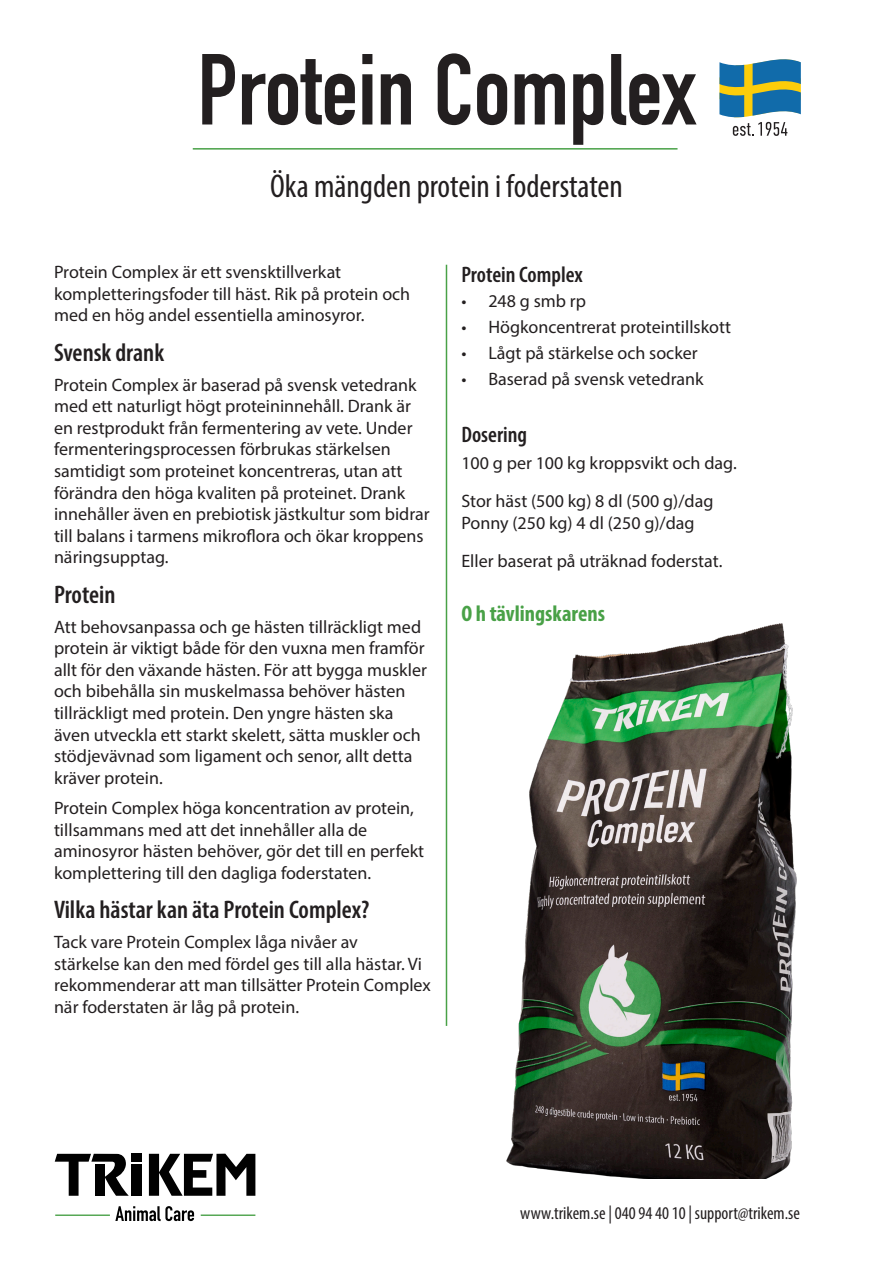
<style>
.page{position:relative;width:893px;height:1263px;background:#fff}
.page>*{position:absolute;margin:0;border:0;box-sizing:border-box;transform-origin:0 0}
.t1{font:99px "DIN Engschrift LT Pro";color:#231f20}
.t2{font:condensed 33px "Myriad Pro";color:#231f20}
.t3{font:600 condensed 25.5px "Myriad Pro";color:#231f20}
.t4{font:600 condensed 22.5px "Myriad Pro";color:#231f20}
.t5{font:700 condensed 22.5px "Myriad Pro";color:#49a147}
.t6{font:18px/21.6px "Myriad Pro";color:#231f20}
.t7{font:condensed 18px "Myriad Pro";color:#231f20}
</style>
<div class="page">
<svg style="left:719px;top:59px;width:82px;height:77px"></svg>
<hr style="left:193px;top:148px;width:484px;height:2px;background:#49a147">
<div style="left:131px;top:1153px;width:11px;height:9px;background:#010101"></div>
<div style="left:132px;top:1164px;width:10px;height:32px;background:#010101"></div>
<svg style="left:149px;top:1154px;width:106px;height:42px"></svg>
<svg style="left:55px;top:1154px;width:74px;height:42px"></svg>
<svg style="left:115px;top:1206px;width:79px;height:15px"></svg>
<hr style="left:201px;top:1214px;width:54px;height:2px;background:#49a147">
<hr style="left:55px;top:1214px;width:55px;height:2px;background:#49a147">
<img style="left:507px;top:624px;width:289px;height:554px">
<hr style="left:446px;top:265px;width:1px;height:761px;background:#49a147">
<p class="t1" style="left:197px;top:32px;width:499px">Protein Complex</p>
<p class="t2" style="left:270px;top:166px;width:354px">Öka mängden protein i foderstaten</p>
<p class="t6" style="left:54px;top:261px;width:358px">Protein Complex är ett svensktillverkat kompletteringsfoder till häst. Rik på protein och med en hög andel essentiella aminosyror.</p>
<p class="t3" style="left:54px;top:336px;width:112px">Svensk drank</p>
<p class="t6" style="left:54px;top:373px;width:377px">Protein Complex är baserad på svensk vetedrank med ett naturligt högt proteininnehåll. Drank är en restprodukt från fermentering av vete. Under fermenteringsprocessen förbrukas stärkelsen samtidigt som proteinet koncentreras, utan att förändra den höga kvaliten på proteinet. Drank innehåller även en prebiotisk jästkultur som bidrar till balans i tarmens mikroflora och ökar kroppens näringsupptag.</p>
<p class="t3" style="left:54px;top:578px;width:63px">Protein</p>
<p class="t6" style="left:54px;top:615px;width:375px">Att behovsanpassa och ge hästen tillräckligt med protein är viktigt både för den vuxna men framför allt för den växande hästen. För att bygga muskler och bibehålla sin muskelmassa behöver hästen tillräckligt med protein. Den yngre hästen ska även utveckla ett starkt skelett, sätta muskler och stödjevävnad som ligament och senor, allt detta kräver protein.</p>
<p class="t6" style="left:54px;top:797px;width:372px">Protein Complex höga koncentration av protein, tillsammans med att det innehåller alla de aminosyror hästen behöver, gör det till en perfekt komplettering till den dagliga foderstaten.</p>
<p class="t3" style="left:54px;top:894px;width:317px">Vilka hästar kan äta Protein Complex?</p>
<p class="t6" style="left:54px;top:931px;width:378px">Tack vare Protein Complex låga nivåer av<br>stärkelse kan den med fördel ges till alla hästar. Vi rekommenderar att man tillsätter Protein Complex när foderstaten är låg på protein.</p>
<p class="t4" style="left:461px;top:260px;width:123px">Protein Complex</p>
<p class="t6" style="left:461px;top:290px;width:126px">• 248 g smb rp</p>
<p class="t6" style="left:461px;top:316px;width:271px">• Högkoncentrerat proteintillskott</p>
<p class="t6" style="left:461px;top:342px;width:238px">• Lågt på stärkelse och socker</p>
<p class="t6" style="left:461px;top:368px;width:244px">• Baserad på svensk vetedrank</p>
<p class="t4" style="left:461px;top:420px;width:67px">Dosering</p>
<p class="t6" style="left:461px;top:452px;width:277px">100 g per 100 kg kroppsvikt och dag.</p>
<p class="t6" style="left:461px;top:490px;width:254px">Stor häst (500 kg) 8 dl (500 g)/dag</p>
<p class="t6" style="left:461px;top:512px;width:235px">Ponny (250 kg) 4 dl (250 g)/dag</p>
<p class="t6" style="left:461px;top:550px;width:263px">Eller baserat på uträknad foderstat.</p>
<p class="t5" style="left:461px;top:599px;width:145px">O h tävlingskarens</p>
<p class="t7" style="left:520px;top:1202px;width:281px">www.trikem.se | 040 94 40 10 | support@trikem.se</p>
</div>
